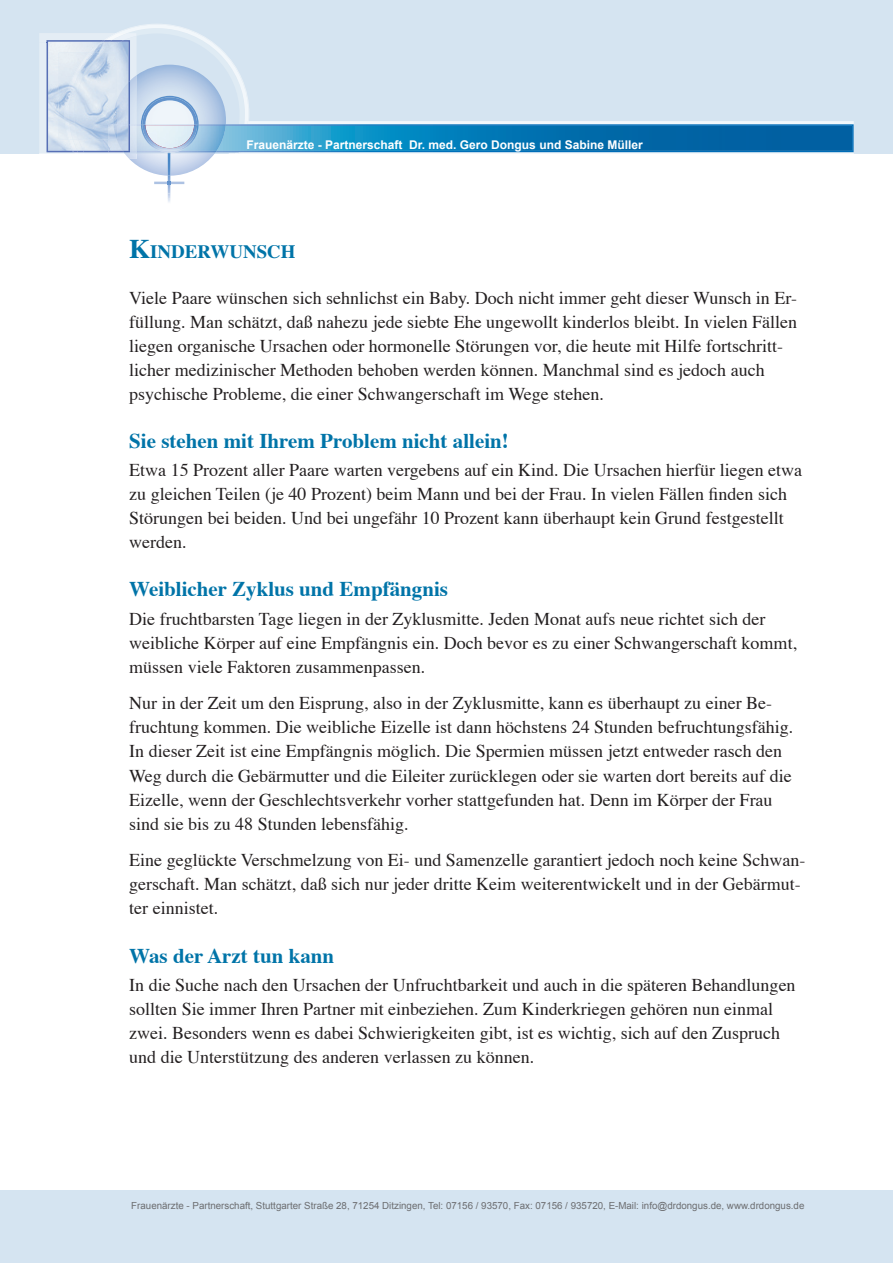
<style>
.page{position:relative;width:893px;height:1263px;background:#fff}
.page>*{position:absolute;margin:0;border:0;box-sizing:border-box;transform-origin:0 0}
.t1{font:700 21px "Times";color:#0074a8}
.t2{font:700 18.9px "Times";color:#0074a8}
.t3{font:18px/24px "Times";color:#231f20}
.t4{font:700 12px "Arial";color:#fff}
.t5{font:9.75px "Arial";color:#6c6d70}
.s1{font-size:27px}
</style>
<div class="page">
<hr style="left:0;top:1190px;width:1px;height:73px;background:#d5e4f1">
<div style="left:0;top:1191px;width:893px;height:72px;background:#d5e4f1"></div>
<div style="left:0;top:0;width:893px;height:153px;background:#d5e4f1"></div>
<svg style="left:39px;top:24px;width:815px;height:178px"></svg>
<p class="t4" style="left:247px;top:138px;width:398px">Frauenärzte - Partnerschaft Dr. med. Gero Dongus und Sabine Müller</p>
<p class="t2" style="left:129px;top:239px;width:168px"><span class="s1">K</span>INDERWUNSCH</p>
<p class="t3" style="left:129px;top:287px;width:669px">Viele Paare wünschen sich sehnlichst ein Baby. Doch nicht immer geht dieser Wunsch in Er&shy;füllung. Man schätzt, daß nahezu jede siebte Ehe ungewollt kinderlos bleibt. In vielen Fällen liegen organische Ursachen oder hormonelle Störungen vor, die heute mit Hilfe fortschritt&shy;licher medizinischer Methoden behoben werden können. Manchmal sind es jedoch auch psychische Probleme, die einer Schwangerschaft im Wege stehen.</p>
<p class="t1" style="left:129px;top:427px;width:381px">Sie stehen mit Ihrem Problem nicht allein!</p>
<p class="t3" style="left:129px;top:459px;width:674px">Etwa 15 Prozent aller Paare warten vergebens auf ein Kind. Die Ursachen hierfür liegen etwa zu gleichen Teilen (je 40 Prozent) beim Mann und bei der Frau. In vielen Fällen finden sich Störungen bei beiden. Und bei ungefähr 10 Prozent kann überhaupt kein Grund festgestellt werden.</p>
<p class="t1" style="left:129px;top:575px;width:320px">Weiblicher Zyklus und Empfängnis</p>
<p class="t3" style="left:129px;top:608px;width:669px">Die fruchtbarsten Tage liegen in der Zyklusmitte. Jeden Monat aufs neue richtet sich der weibliche Körper auf eine Empfängnis ein. Doch bevor es zu einer Schwangerschaft kommt, müssen viele Faktoren zusammenpassen.</p>
<p class="t3" style="left:129px;top:692px;width:665px">Nur in der Zeit um den Eisprung, also in der Zyklusmitte, kann es überhaupt zu einer Be&shy;fruchtung kommen. Die weibliche Eizelle ist dann höchstens 24 Stunden befruchtungsfähig.<br>In dieser Zeit ist eine Empfängnis möglich. Die Spermien müssen jetzt entweder rasch den Weg durch die Gebärmutter und die Eileiter zurücklegen oder sie warten dort bereits auf die Eizelle, wenn der Geschlechtsverkehr vorher stattgefunden hat. Denn im Körper der Frau sind sie bis zu 48 Stunden lebensfähig.</p>
<p class="t3" style="left:129px;top:849px;width:678px">Eine geglückte Verschmelzung von Ei- und Samenzelle garantiert jedoch noch keine Schwan&shy;gerschaft. Man schätzt, daß sich nur jeder dritte Keim weiterentwickelt und in der Gebärmut&shy;ter einnistet.</p>
<p class="t1" style="left:129px;top:941px;width:206px">Was der Arzt tun kann</p>
<p class="t3" style="left:129px;top:974px;width:668px">In die Suche nach den Ursachen der Unfruchtbarkeit und auch in die späteren Behandlungen sollten Sie immer Ihren Partner mit einbeziehen. Zum Kinderkriegen gehören nun einmal zwei. Besonders wenn es dabei Schwierigkeiten gibt, ist es wichtig, sich auf den Zuspruch und die Unterstützung des anderen verlassen zu können.</p>
<p class="t5" style="left:131px;top:1200px;width:675px">Frauenärzte - Partnerschaft, Stuttgarter Straße 28, 71254 Ditzingen, Tel: 07156 / 93570, Fax: 07156 / 935720, E-Mail: info@drdongus.de, www.drdongus.de</p>
</div>
